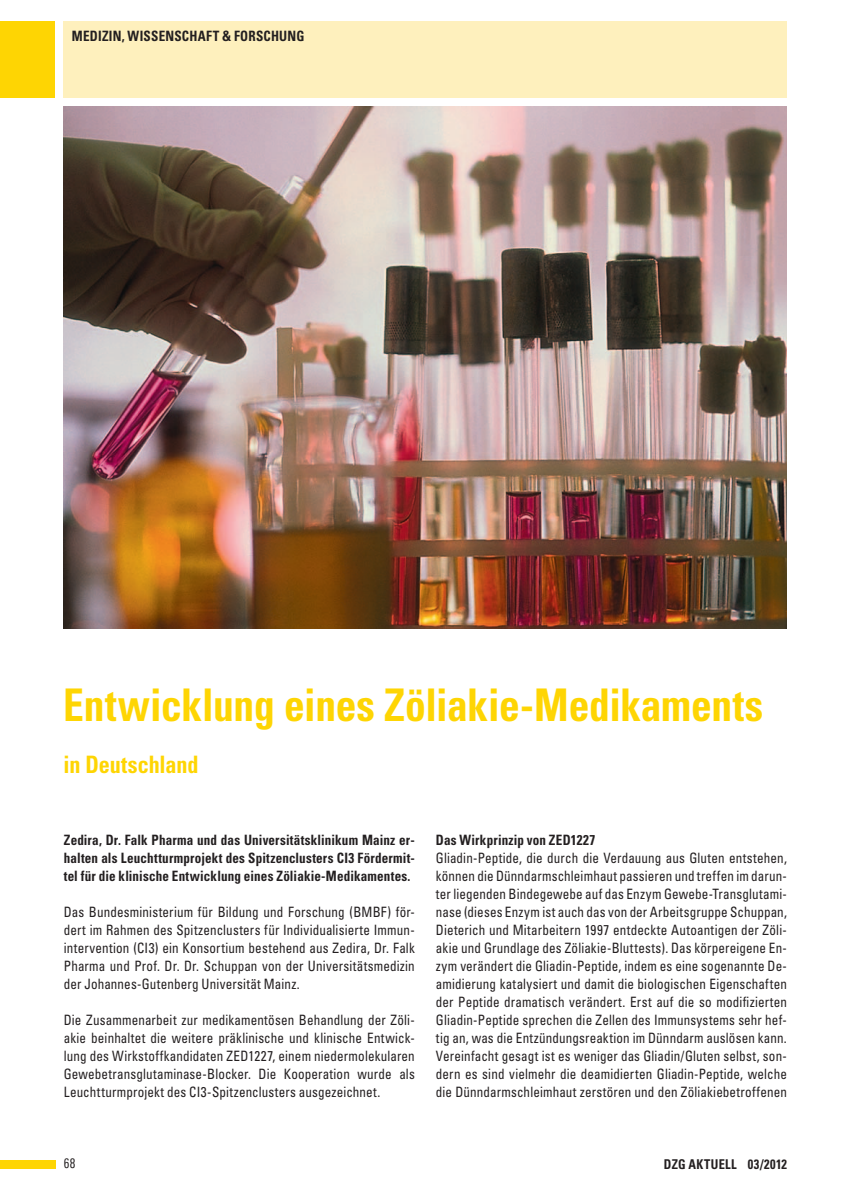
<style>
.page{position:relative;width:851px;height:1191px;background:#fff}
.page>*{position:absolute;margin:0;border:0;box-sizing:border-box;transform-origin:0 0}
.t1{font:700 condensed 45px "Univers LT";letter-spacing:-.005em;color:#fed503;scale:.92 1}
.t2{font:700 condensed 24px "Univers LT";letter-spacing:-.005em;color:#fed503;scale:.92 1}
.t3{font:condensed 14.25px/18px "Univers LT";letter-spacing:.01em;color:#231f20;text-align:justify;scale:.92 1}
.t4{font:700 condensed 14.25px/18px "Univers LT";letter-spacing:.015em;color:#231f20;text-align:justify;scale:.92 1}
.t5{font:700 condensed 13.5px "Univers LT";letter-spacing:.035em;color:#231f20;scale:.92 1}
.t6{font:13.5px "Linotype Univers 420 Cn";color:#231f20;scale:.92 1}
</style>
<div class="page">
<div style="left:0;top:1160px;width:55px;height:8px;background:#fed503"></div>
<div style="left:0;top:21px;width:55px;height:77px;background:#fed503"></div>
<div style="left:63px;top:21px;width:724px;height:77px;background:#fef0bd"></div>
<img style="left:63px;top:106px;width:723px;height:522px">
<p class="t4" style="left:72px;top:28px;width:254px">MEDIZIN, WISSENSCHAFT &amp; FORSCHUNG</p>
<h1 class="t1" style="left:63px;top:683px;width:762px">Entwicklung eines Zöliakie-Medikaments</h1>
<h2 class="t2" style="left:63px;top:752px;width:148px">in Deutschland</h2>
<p class="t4" style="left:64px;top:831px;width:383px">Zedira, Dr. Falk Pharma und das Universitätsklinikum Mainz er&shy;halten als Leuchtturmprojekt des Spitzenclusters CI3 Fördermit&shy;tel für die klinische Entwicklung eines Zöliakie-Medikamentes.</p>
<p class="t3" style="left:64px;top:903px;width:383px">Das Bundesministerium für Bildung und Forschung (BMBF) för&shy;dert im Rahmen des Spitzenclusters für Individualisierte Immun&shy;intervention (CI3) ein Konsortium bestehend aus Zedira, Dr. Falk Pharma und Prof. Dr. Dr. Schuppan von der Universitätsmedizin der Johannes-Gutenberg Universität Mainz.</p>
<p class="t3" style="left:64px;top:1011px;width:383px">Die Zusammenarbeit zur medikamentösen Behandlung der Zöli&shy;akie beinhaltet die weitere präklinische und klinische Entwick&shy;lung des Wirkstoffkandidaten ZED1227, einem niedermolekularen Gewebetransglutaminase-Blocker. Die Kooperation wurde als Leuchtturmprojekt des CI3-Spitzenclusters ausgezeichnet.</p>
<p class="t4" style="left:436px;top:831px;width:175px">Das Wirkprinzip von ZED1227</p>
<p class="t3" style="left:436px;top:849px;width:383px">Gliadin-Peptide, die durch die Verdauung aus Gluten entstehen, können die Dünndarmschleimhaut passieren und treffen im darun&shy;ter liegenden Bindegewebe auf das Enzym Gewebe-Transglutami&shy;nase (dieses Enzym ist auch das von der Arbeitsgruppe Schuppan, Dieterich und Mitarbeitern 1997 entdeckte Autoantigen der Zöli&shy;akie und Grundlage des Zöliakie-Bluttests). Das körpereigene En&shy;zym verändert die Gliadin-Peptide, indem es eine sogenannte De&shy;amidierung katalysiert und damit die biologischen Eigenschaften der Peptide dramatisch verändert. Erst auf die so modifizierten Gliadin-Peptide sprechen die Zellen des Immunsystems sehr hef&shy;tig an, was die Entzündungsreaktion im Dünndarm auslösen kann.<br>Vereinfacht gesagt ist es weniger das Gliadin/Gluten selbst, son&shy;dern es sind vielmehr die deamidierten Gliadin-Peptide, welche die Dünndarmschleimhaut zerstören und den Zöliakiebetroffenen</p>
<p class="t6" style="left:64px;top:1158px;width:14px">68</p>
<p class="t5" style="left:663px;top:1157px;width:135px">DZG AKTUELL 03/2012</p>
</div>
